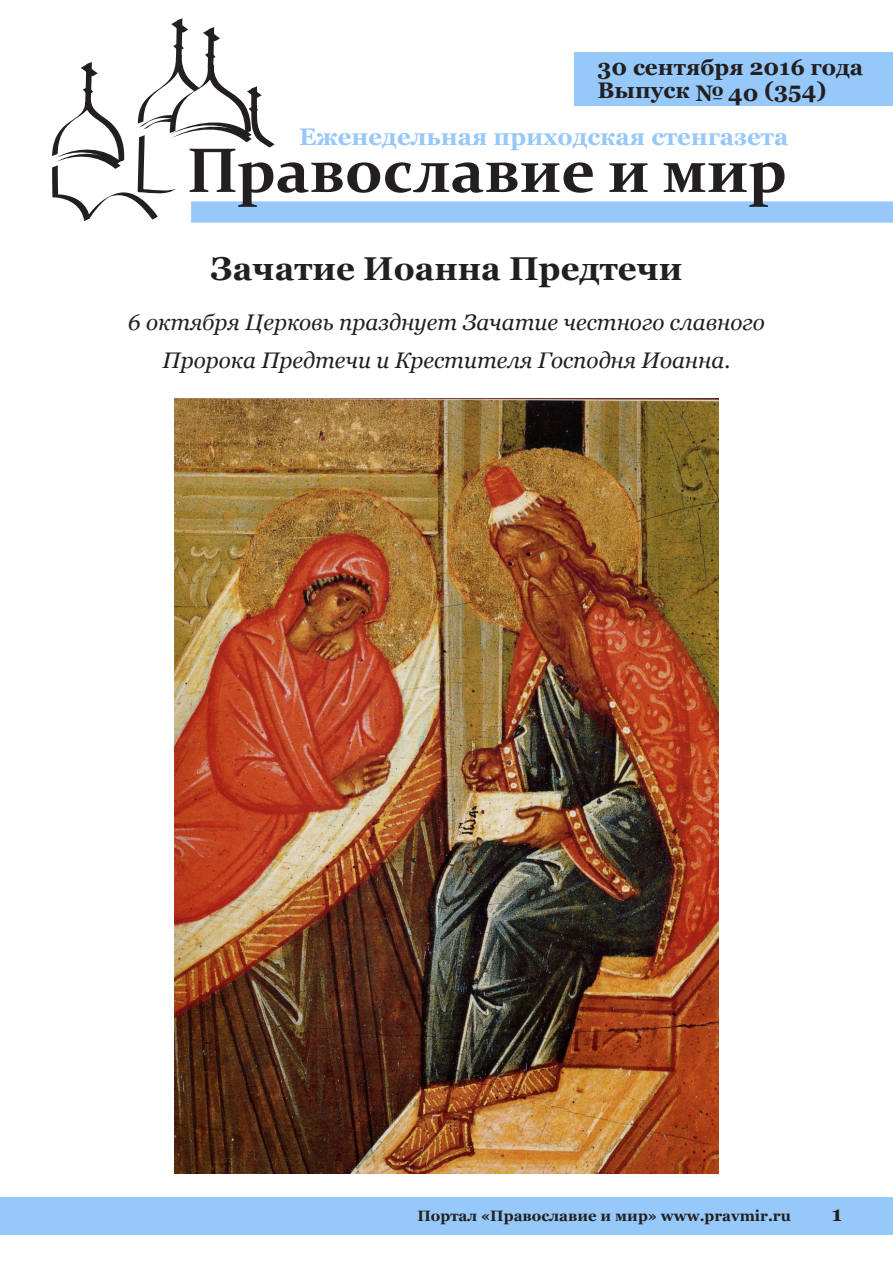
<style>
.page{position:relative;width:893px;height:1263px;background:#fff}
.page>*{position:absolute;margin:0;border:0;box-sizing:border-box;transform-origin:0 0}
.Zagolovok{font:700 33px "Georgia";color:#231f20}
.t1{font:700 24px "Georgia";color:#96c8fa}
.Author{font:italic 22.5px/37.5px "Georgia";color:#231f20;text-align:center}
.t2{font:700 22.5px/22.5px "Georgia";color:#231f20}
.t3{font:700 21px "Georgia";color:#231f20}
.t4{font:700 15px "Georgia";color:#231f20}
</style>
<div class="page">
<div style="left:191px;top:201px;width:702px;height:22px;background:#96c8fa"></div>
<div style="left:574px;top:53px;width:319px;height:53px;background:#96c8fa"></div>
<svg style="left:52px;top:18px;width:541px;height:203px"></svg>
<svg style="left:609px;top:163px;width:39px;height:29px"></svg>
<svg style="left:664px;top:162px;width:121px;height:45px"></svg>
<div style="left:0;top:1197px;width:893px;height:37px;background:#96c8fa"></div>
<img style="left:174px;top:398px;width:545px;height:776px">
<p class="t2" style="left:597px;top:56px;width:267px">30 сентября 2016 года<br>Выпуск № 40 (354)</p>
<p class="t1" style="left:299px;top:122px;width:491px">Еженедельная приходская стенгазета</p>
<p class="Zagolovok" style="left:211px;top:247px;width:473px">Зачатие Иоанна Предтечи</p>
<p class="Author" style="left:128px;top:304px;width:639px">6 октября Церковь празднует Зачатие честного славного<br>Пророка Предтечи и Крестителя Господня Иоанна.</p>
<p class="t4" style="left:417px;top:1206px;width:375px">Портал «Православие и мир» www.pravmir.ru</p>
<p class="t3" style="left:832px;top:1200px;width:12px">1</p>
</div>
